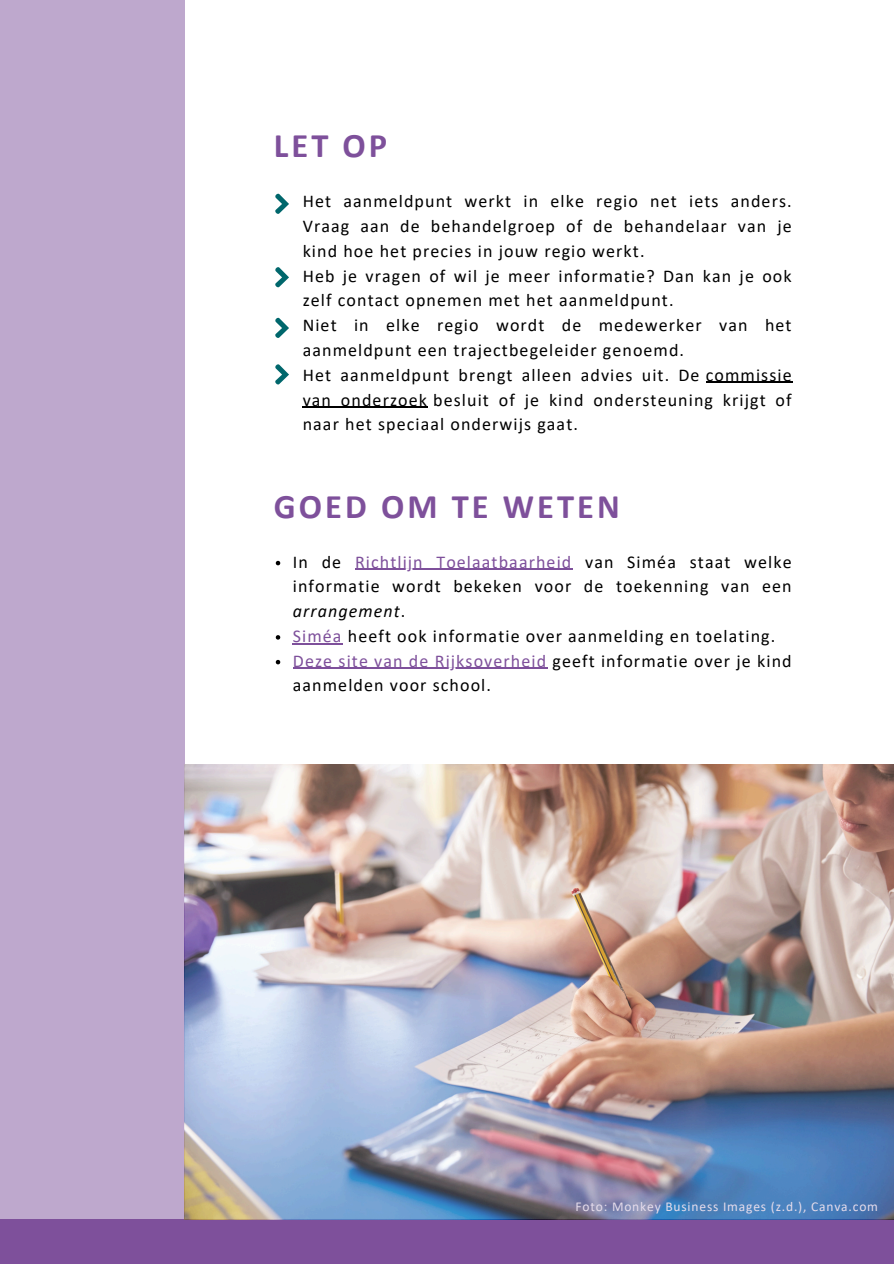
<style>
.page{position:relative;width:894px;height:1264px;background:#fff}
.page>*{position:absolute;margin:0;border:0;box-sizing:border-box;transform-origin:0 0}
.t1{font:700 34.5px "Calibri";letter-spacing:.09em;color:#7e509b}
.t2{font:18px/24.8px "Calibri";letter-spacing:.06em;color:#000}
.t3{font:18px "Calibri";letter-spacing:.06em;color:#7e509b}
.t4{font:13.5px "Calibri";letter-spacing:.06em;color:#e5dceb}
.s1{color:#7e509b}
.s2{font-style:italic}
.s3{color:#000}
</style>
<div class="page">
<div style="left:0;top:1219px;width:893px;height:44px;background:#7e509b"></div>
<div style="left:0;top:0;width:185px;height:1219px;background:#bea8cd"></div>
<img style="left:185px;top:764px;width:708px;height:455px">
<hr style="left:705px;top:382px;width:87px;height:1px;background:#000">
<hr style="left:302px;top:406px;width:126px;height:2px;background:#000">
<svg style="left:276px;top:561px;width:4px;height:4px"></svg>
<hr style="left:355px;top:568px;width:217px;height:2px;background:#7e509b">
<svg style="left:276px;top:635px;width:4px;height:4px"></svg>
<hr style="left:293px;top:643px;width:30px;height:1px;background:#7e509b">
<svg style="left:323px;top:643px;width:19px;height:1px"></svg>
<svg style="left:276px;top:660px;width:4px;height:4px"></svg>
<hr style="left:293px;top:667px;width:254px;height:2px;background:#7e509b">
<svg style="left:275px;top:193px;width:14px;height:21px"></svg>
<svg style="left:275px;top:267px;width:14px;height:21px"></svg>
<svg style="left:275px;top:317px;width:14px;height:21px"></svg>
<svg style="left:275px;top:364px;width:14px;height:21px"></svg>
<h1 class="t1" style="left:274px;top:131px;width:115px">LET OP</h1>
<p class="t2" style="left:302px;top:190px;width:490px">Het aanmeldpunt werkt in elke regio net iets anders.<br>Vraag aan de behandelgroep of de behandelaar van je kind hoe het precies in jouw regio werkt.<br>Heb je vragen of wil je meer informatie? Dan kan je ook zelf contact opnemen met het aanmeldpunt.<br>Niet in elke regio wordt de medewerker van het aanmeldpunt een trajectbegeleider genoemd.<br>Het aanmeldpunt brengt alleen advies uit. De commissie van onderzoek besluit of je kind ondersteuning krijgt of naar het speciaal onderwijs gaat.</p>
<p class="t1" style="left:274px;top:491px;width:347px">GOED OM TE WETEN</p>
<p class="t2" style="left:293px;top:550px;width:50px">In de</p>
<p class="t2" style="left:293px;top:550px;width:500px;text-indent:62px"><span class="s1">Richtlijn Toelaatbaarheid</span> van Siméa staat welke informatie wordt bekeken voor de toekenning van een <span class="s2">arrangement</span>.<br><span class="s1">Siméa</span> heeft ook informatie over aanmelding en toelating.</p>
<h2 class="t3" style="left:293px;top:653px;width:500px">Deze site van de Rijksoverheid <span class="s3">geeft informatie over je kind</span></h2>
<h1 class="t2" style="left:293px;top:674px;width:200px">aanmelden voor school.</h1>
<p class="t4" style="left:575px;top:1200px;width:304px">Foto: Monkey Business Images (z.d.), Canva.com</p>
</div>
